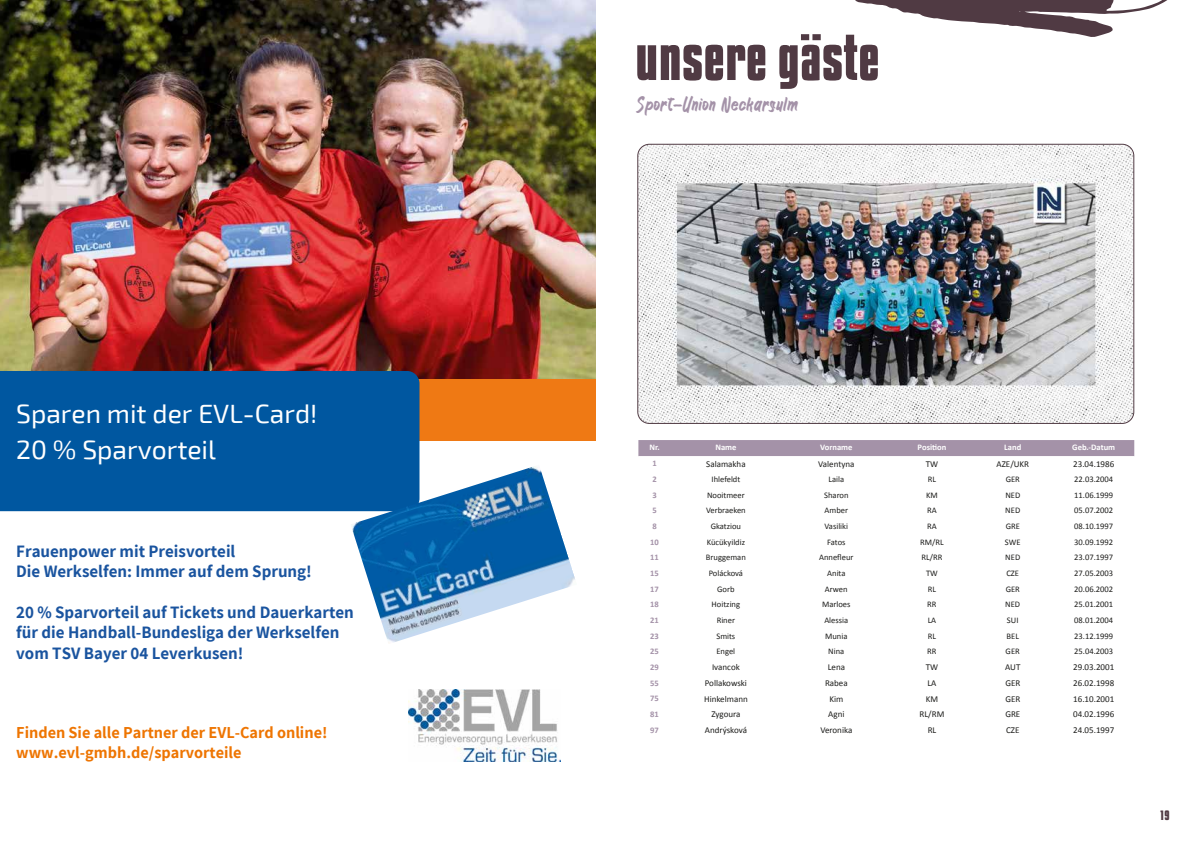
<style>
.page{position:relative;width:1191px;height:842px;background:#fff}
.page>*{position:absolute;margin:0;border:0;box-sizing:border-box;transform-origin:0 0}
.t1{font:700 58px "Kenyan Coffee Rg";color:#503a43}
.t2{font:26.4px/36.9px "Exo 2";color:#fff}
.t3{font:25px "JIANGKRIK";letter-spacing:.01em;color:#a492a8}
.t4{font:700 17px/20.3px "Assistant";color:#1a549f}
.t5{font:700 16.3px/19.5px "Assistant";color:#ee7502}
.t6{font:700 12px "Kenyan Coffee Rg";color:#503a43}
.t7{font:9px "Calibri";color:#1d1d1b}
.t8{font:8.5px "Calibri";color:#1d1d1b}
.t9{font:700 8.5px "Calibri";color:#fff}
.t10{font:700 8.5px "Calibri";color:#a492a8}
</style>
<div class="page">
<img style="left:639px;top:144px;width:494px;height:279px">
<div style="left:637px;top:144px;width:497px;height:280px;border:1px solid #503a43;border-radius:12px"></div>
<div style="left:638px;top:440px;width:496px;height:16px;background:#a492a8"></div>
<svg style="left:855px;top:0;width:313px;height:37px"></svg>
<img style="left:0;top:1px;width:595px;height:378px">
<div style="left:374px;top:379px;width:221px;height:62px;background:#ef7914"></div>
<div style="left:0;top:371px;width:419px;height:140px;background:#0057a0"></div>
<img style="left:351px;top:465px;width:224px;height:178px">
<img style="left:409px;top:690px;width:152px;height:72px">
<img style="left:0;top:0;width:595px;height:1px">
<h2 class="t2" style="left:16px;top:395px;width:303px">Sparen mit der EVL-Card!<br>20 % Sparvorteil</h2>
<h3 class="t4" style="left:16px;top:540px;width:297px">Frauenpower mit Preisvorteil<br>Die Werkselfen: Immer auf dem Sprung!</h3>
<h3 class="t4" style="left:16px;top:601px;width:339px">20 % Sparvorteil auf Tickets und Dauerkarten für die Handball-Bundesliga der Werkselfen vom TSV Bayer 04 Leverkusen!</h3>
<h3 class="t5" style="left:16px;top:722px;width:313px">Finden Sie alle Partner der EVL-Card online! www.evl-gmbh.de/sparvorteile</h3>
<h1 class="t1" style="left:635px;top:18px;width:246px">unsere gäste</h1>
<h3 class="t3" style="left:637px;top:91px;width:162px">Sport-Union Neckarsulm</h3>
<p class="t9" style="left:649px;top:441px;width:12px">Nr.</p>
<p class="t9" style="left:715px;top:441px;width:23px">Name</p>
<p class="t9" style="left:820px;top:441px;width:34px">Vorname</p>
<p class="t9" style="left:917px;top:441px;width:30px">Position</p>
<p class="t9" style="left:1004px;top:441px;width:19px">Land</p>
<p class="t9" style="left:1072px;top:441px;width:44px">Geb.-Datum</p>
<p class="t10" style="left:652px;top:458px;width:6px">1</p>
<p class="t7" style="left:706px;top:458px;width:41px">Salamakha</p>
<p class="t7" style="left:818px;top:458px;width:38px">Valentyna</p>
<p class="t7" style="left:925px;top:458px;width:14px">TW</p>
<p class="t7" style="left:996px;top:458px;width:34px">AZE/UKR</p>
<p class="t7" style="left:1073px;top:458px;width:43px">23.04.1986</p>
<p class="t10" style="left:652px;top:473px;width:6px">2</p>
<p class="t8" style="left:711px;top:474px;width:30px">Ihlefeldt</p>
<p class="t8" style="left:828px;top:474px;width:17px">Laila</p>
<p class="t8" style="left:928px;top:474px;width:10px">RL</p>
<p class="t8" style="left:1005px;top:474px;width:16px">GER</p>
<p class="t8" style="left:1074px;top:474px;width:40px">22.03.2004</p>
<p class="t10" style="left:652px;top:489px;width:6px">3</p>
<p class="t8" style="left:707px;top:490px;width:39px">Nooitmeer</p>
<p class="t8" style="left:824px;top:490px;width:26px">Sharon</p>
<p class="t8" style="left:926px;top:490px;width:13px">KM</p>
<p class="t8" style="left:1005px;top:490px;width:16px">NED</p>
<p class="t8" style="left:1074px;top:490px;width:40px">11.06.1999</p>
<p class="t10" style="left:652px;top:505px;width:6px">5</p>
<p class="t8" style="left:706px;top:505px;width:41px">Verbraeken</p>
<p class="t8" style="left:824px;top:505px;width:25px">Amber</p>
<p class="t8" style="left:927px;top:505px;width:11px">RA</p>
<p class="t8" style="left:1005px;top:505px;width:16px">NED</p>
<p class="t8" style="left:1074px;top:505px;width:40px">05.07.2002</p>
<p class="t10" style="left:652px;top:520px;width:6px">8</p>
<p class="t8" style="left:710px;top:521px;width:32px">Gkatziou</p>
<p class="t8" style="left:824px;top:521px;width:25px">Vasiliki</p>
<p class="t8" style="left:927px;top:521px;width:11px">RA</p>
<p class="t8" style="left:1005px;top:521px;width:16px">GRE</p>
<p class="t8" style="left:1074px;top:521px;width:40px">08.10.1997</p>
<p class="t10" style="left:650px;top:536px;width:10px">10</p>
<p class="t8" style="left:706px;top:537px;width:40px">Kücükyildiz</p>
<p class="t8" style="left:827px;top:537px;width:20px">Fatos</p>
<p class="t8" style="left:920px;top:537px;width:25px">RM/RL</p>
<p class="t8" style="left:1005px;top:537px;width:17px">SWE</p>
<p class="t8" style="left:1074px;top:537px;width:40px">30.09.1992</p>
<p class="t10" style="left:650px;top:552px;width:10px">11</p>
<p class="t8" style="left:706px;top:552px;width:41px">Bruggeman</p>
<p class="t8" style="left:819px;top:552px;width:36px">Annefleur</p>
<p class="t8" style="left:921px;top:552px;width:22px">RL/RR</p>
<p class="t8" style="left:1005px;top:552px;width:16px">NED</p>
<p class="t8" style="left:1074px;top:552px;width:40px">23.07.1997</p>
<p class="t10" style="left:650px;top:567px;width:10px">15</p>
<p class="t8" style="left:708px;top:568px;width:36px">Polácková</p>
<p class="t8" style="left:827px;top:568px;width:20px">Anita</p>
<p class="t8" style="left:926px;top:568px;width:13px">TW</p>
<p class="t8" style="left:1006px;top:568px;width:14px">CZE</p>
<p class="t8" style="left:1074px;top:568px;width:40px">27.05.2003</p>
<p class="t10" style="left:650px;top:583px;width:10px">17</p>
<p class="t8" style="left:717px;top:584px;width:19px">Gorb</p>
<p class="t8" style="left:825px;top:584px;width:24px">Arwen</p>
<p class="t8" style="left:928px;top:584px;width:10px">RL</p>
<p class="t8" style="left:1005px;top:584px;width:16px">GER</p>
<p class="t8" style="left:1074px;top:584px;width:40px">20.06.2002</p>
<p class="t10" style="left:650px;top:599px;width:10px">18</p>
<p class="t8" style="left:711px;top:599px;width:30px">Hoitzing</p>
<p class="t8" style="left:822px;top:599px;width:30px">Marloes</p>
<p class="t8" style="left:927px;top:599px;width:11px">RR</p>
<p class="t8" style="left:1005px;top:599px;width:16px">NED</p>
<p class="t8" style="left:1074px;top:599px;width:40px">25.01.2001</p>
<p class="t10" style="left:650px;top:614px;width:10px">21</p>
<p class="t8" style="left:716px;top:615px;width:20px">Riner</p>
<p class="t8" style="left:824px;top:615px;width:25px">Alessia</p>
<p class="t8" style="left:927px;top:615px;width:10px">LA</p>
<p class="t8" style="left:1007px;top:615px;width:13px">SUI</p>
<p class="t8" style="left:1074px;top:615px;width:40px">08.01.2004</p>
<p class="t10" style="left:650px;top:630px;width:10px">23</p>
<p class="t8" style="left:716px;top:631px;width:20px">Smits</p>
<p class="t8" style="left:825px;top:631px;width:24px">Munia</p>
<p class="t8" style="left:927px;top:631px;width:10px">RL</p>
<p class="t8" style="left:1006px;top:631px;width:14px">BEL</p>
<p class="t8" style="left:1074px;top:631px;width:40px">23.12.1999</p>
<p class="t10" style="left:650px;top:646px;width:10px">25</p>
<p class="t8" style="left:716px;top:646px;width:20px">Engel</p>
<p class="t8" style="left:828px;top:646px;width:18px">Nina</p>
<p class="t8" style="left:927px;top:646px;width:11px">RR</p>
<p class="t8" style="left:1005px;top:646px;width:16px">GER</p>
<p class="t8" style="left:1074px;top:646px;width:40px">25.04.2003</p>
<p class="t10" style="left:650px;top:661px;width:10px">29</p>
<p class="t7" style="left:712px;top:662px;width:29px">Ivancok</p>
<p class="t7" style="left:827px;top:662px;width:19px">Lena</p>
<p class="t7" style="left:925px;top:662px;width:14px">TW</p>
<p class="t7" style="left:1005px;top:662px;width:17px">AUT</p>
<p class="t7" style="left:1073px;top:662px;width:43px">29.03.2001</p>
<p class="t10" style="left:650px;top:677px;width:10px">55</p>
<p class="t7" style="left:705px;top:677px;width:44px">Pollakowski</p>
<p class="t7" style="left:825px;top:677px;width:24px">Rabea</p>
<p class="t7" style="left:927px;top:677px;width:10px">LA</p>
<p class="t7" style="left:1005px;top:677px;width:16px">GER</p>
<p class="t7" style="left:1073px;top:677px;width:43px">26.02.1998</p>
<p class="t10" style="left:650px;top:693px;width:10px">75</p>
<p class="t7" style="left:704px;top:693px;width:45px">Hinkelmann</p>
<p class="t7" style="left:829px;top:693px;width:15px">Kim</p>
<p class="t7" style="left:925px;top:693px;width:14px">KM</p>
<p class="t7" style="left:1005px;top:693px;width:16px">GER</p>
<p class="t7" style="left:1073px;top:693px;width:43px">16.10.2001</p>
<p class="t10" style="left:650px;top:708px;width:10px">81</p>
<p class="t7" style="left:711px;top:709px;width:30px">Zygoura</p>
<p class="t7" style="left:828px;top:709px;width:18px">Agni</p>
<p class="t7" style="left:919px;top:709px;width:26px">RL/RM</p>
<p class="t7" style="left:1005px;top:709px;width:16px">GRE</p>
<p class="t7" style="left:1073px;top:709px;width:43px">04.02.1996</p>
<p class="t10" style="left:650px;top:724px;width:10px">97</p>
<p class="t7" style="left:705px;top:724px;width:44px">Andrýsková</p>
<p class="t7" style="left:820px;top:724px;width:33px">Veronika</p>
<p class="t7" style="left:927px;top:724px;width:10px">RL</p>
<p class="t7" style="left:1006px;top:724px;width:15px">CZE</p>
<p class="t7" style="left:1073px;top:724px;width:43px">24.05.1997</p>
<h3 class="t6" style="left:1160px;top:807px;width:11px">19</h3>
</div>
